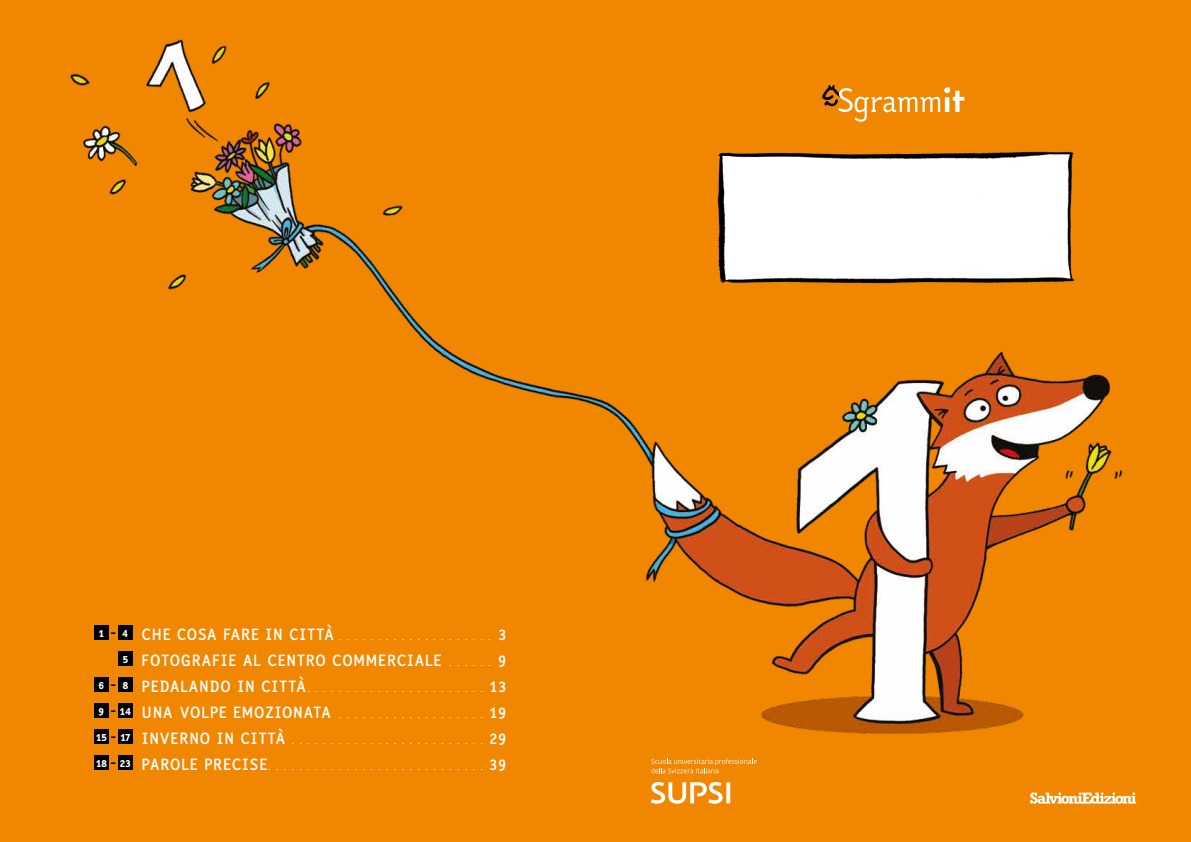
<style>
.page{position:relative;width:1191px;height:842px;background:#fff}
.page>*{position:absolute;margin:0;border:0;box-sizing:border-box;transform-origin:0 0}
.t1{font:700 15px "Easy Reading";letter-spacing:.015em;color:#fff}
.t2{font:10px "Easy Reading XB";letter-spacing:-.08em;color:#fff}
.t3{font:700 7px "Easy Reading";color:#fff}
.s1{font-family:"Easy Reading";font-weight:700;font-size:15px;color:#000}
.s2{font-size:15px}
.s3{font-size:7px}
</style>
<div class="page">
<img style="left:2px;top:2px;width:1187px;height:836px">
<div style="left:94px;top:626px;width:15px;height:14px;background:#000"></div>
<div style="left:118px;top:626px;width:14px;height:14px;background:#000"></div>
<div style="left:118px;top:652px;width:14px;height:14px;background:#000"></div>
<div style="left:94px;top:678px;width:15px;height:14px;background:#000"></div>
<div style="left:118px;top:678px;width:14px;height:14px;background:#000"></div>
<div style="left:94px;top:704px;width:15px;height:14px;background:#000"></div>
<div style="left:118px;top:704px;width:14px;height:14px;background:#000"></div>
<div style="left:94px;top:730px;width:15px;height:14px;background:#000"></div>
<div style="left:118px;top:730px;width:14px;height:14px;background:#000"></div>
<div style="left:94px;top:756px;width:15px;height:14px;background:#000"></div>
<div style="left:118px;top:756px;width:14px;height:14px;background:#000"></div>
<img style="left:708px;top:142px;width:370px;height:155px">
<h2 class="t2" style="left:98px;top:625px;width:32px">1 <span class="s1">-</span> 4</h2>
<h2 class="t2" style="left:122px;top:651px;width:8px">5</h2>
<h2 class="t2" style="left:98px;top:677px;width:32px">6 <span class="s1">-</span> 8</h2>
<h2 class="t2" style="left:98px;top:703px;width:35px">9 <span class="s1">-</span> 14</h2>
<h2 class="t2" style="left:95px;top:729px;width:37px">15 <span class="s1">-</span> 17</h2>
<h2 class="t2" style="left:95px;top:755px;width:37px">18 <span class="s1">-</span> 23</h2>
<p class="t3" style="left:142px;top:632px;width:367px"><span class="s2">CHE COSA FARE IN CITTÀ</span>.................... <span class="s2">3</span></p>
<h1 class="t1" style="left:142px;top:649px;width:366px">FOTOGRAFIE AL CENTRO COMMERCIALE <span class="s3">. . . . . .</span> 9</h1>
<p class="t3" style="left:142px;top:684px;width:366px"><span class="s2">PEDALANDO IN CITTÀ</span>....................... <span class="s2">13</span></p>
<h1 class="t1" style="left:142px;top:701px;width:366px">UNA VOLPE EMOZIONATA <span class="s3">...................</span> 19</h1>
<p class="t3" style="left:142px;top:736px;width:366px"><span class="s2">INVERNO IN CITTÀ</span> ......................... <span class="s2">29</span></p>
<p class="t3" style="left:142px;top:762px;width:366px"><span class="s2">PAROLE PRECISE</span>............................ <span class="s2">39</span></p>
</div>
